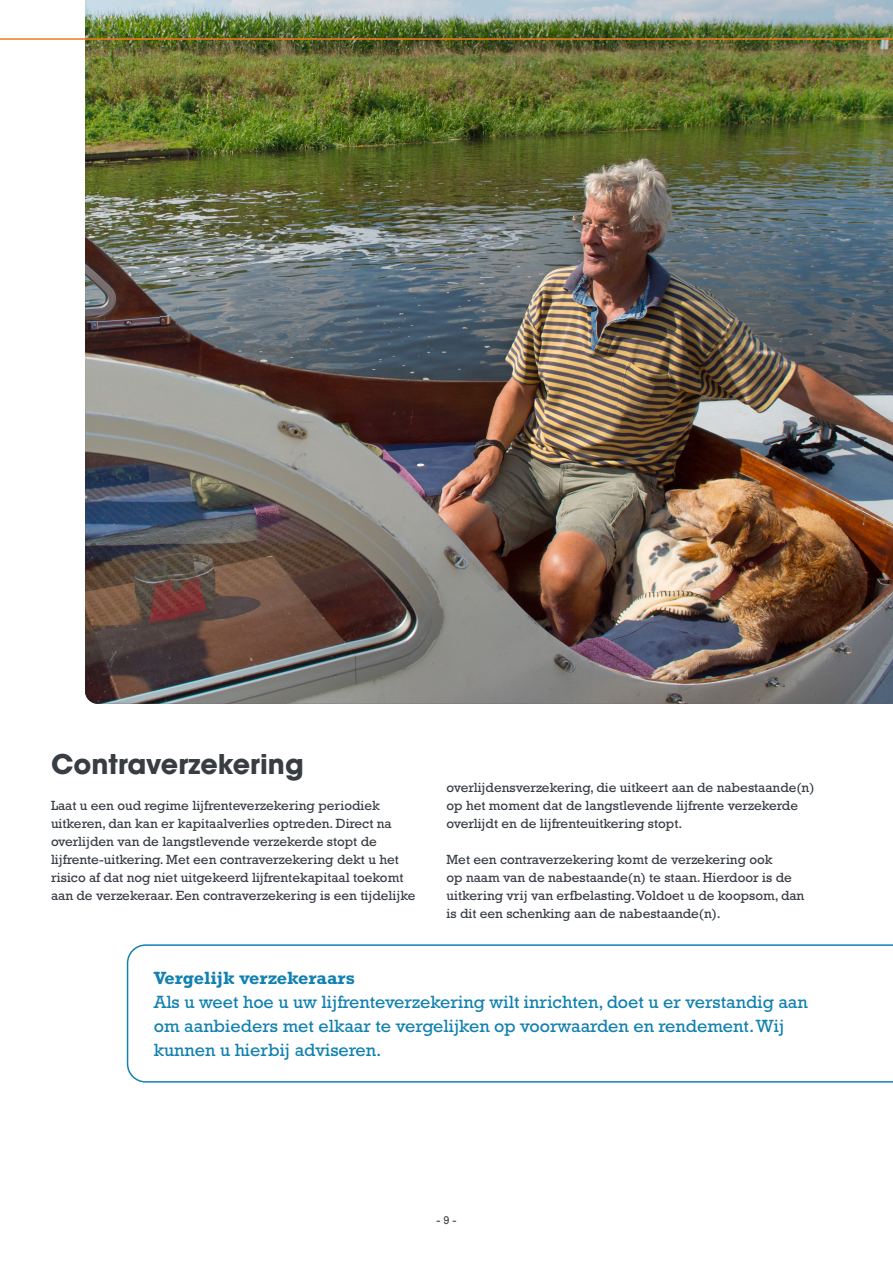
<style>
.page{position:relative;width:893px;height:1263px;background:#fff}
.page>*{position:absolute;margin:0;border:0;box-sizing:border-box;transform-origin:0 0}
.BW_2kl_Tussenkop_Grijs_BIG{font:700 27px "ITC Avant Garde Std";color:#383d44}
.BW_Kadertekst_oranje{font:18px/24px "Rockwell Std";color:#1181b0}
.BW_Kadertekst_oranje-2{font:700 18px "Rockwell Std";color:#1181b0}
.BW_body_opsomming{font:13.5px/18px "Rockwell Std";color:#383d44}
.t1{font:10.5px "Rockwell";color:#383d44}
</style>
<div class="page">
<img style="left:85px;top:0;width:808px;height:38px">
<img style="left:0;top:38px;width:893px;height:666px">
<svg style="left:126px;top:944px;width:767px;height:139px"></svg>
<p class="BW_2kl_Tussenkop_Grijs_BIG" style="left:51px;top:747px;width:254px">Contraverzekering</p>
<p class="BW_body_opsomming" style="left:51px;top:796px;width:366px">Laat u een oud regime lijfrenteverzekering periodiek uitkeren, dan kan er kapitaalverlies optreden. Direct na overlijden van de langstlevende verzekerde stopt de lijfrente-uitkering. Met een contraverzekering dekt u het risico af dat nog niet uitgekeerd lijfrentekapitaal toekomt aan de verzekeraar. Een contraverzekering is een tijdelijke</p>
<p class="BW_body_opsomming" style="left:446px;top:778px;width:369px">overlijdensverzekering, die uitkeert aan de nabestaande(n) op het moment dat de langstlevende lijfrente verzekerde overlijdt en de lijfrenteuitkering stopt.</p>
<p class="BW_body_opsomming" style="left:446px;top:850px;width:359px">Met een contraverzekering komt de verzekering ook<br>op naam van de nabestaande(n) te staan. Hierdoor is de uitkering vrij van erfbelasting. Voldoet u de koopsom, dan is dit een schenking aan de nabestaande(n).</p>
<p class="BW_Kadertekst_oranje-2" style="left:154px;top:967px;width:203px">Vergelijk verzekeraars</p>
<p class="BW_Kadertekst_oranje" style="left:154px;top:989px;width:655px">Als u weet hoe u uw lijfrenteverzekering wilt inrichten, doet u er verstandig aan om aanbieders met elkaar te vergelijken op voorwaarden en rendement. Wij kunnen u hierbij adviseren.</p>
<p class="t1" style="left:437px;top:1214px;width:21px">- 9 -</p>
</div>
